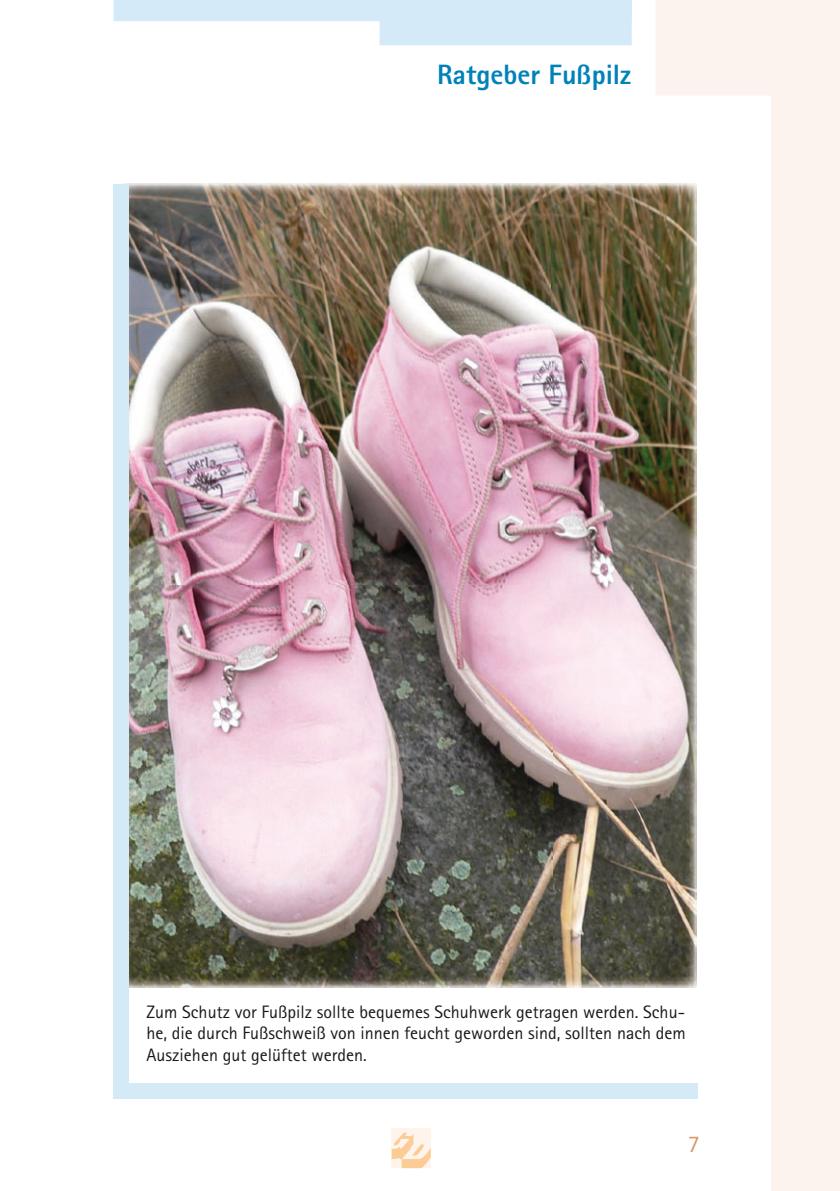
<style>
.page{position:relative;width:840px;height:1191px;background:#fff}
.page>*{position:absolute;margin:0;border:0;box-sizing:border-box;transform-origin:0 0}
.t1{font:800 28px "Agfa Rotis Sans Serif";color:#0082b9}
.t2{font:24px "Agfa Rotis Sans Serif";color:#da9a6a}
.t3{font:18px/21.6px "Agfa Rotis Sans Serif";color:#1a171c;text-align:justify}
</style>
<div class="page">
<svg style="left:113px;top:0;width:518px;height:45px"></svg>
<div style="left:772px;top:0;width:67px;height:1191px;background:#fdf3ee"></div>
<hr style="left:771px;top:0;width:2px;height:1191px;background:#fdf3ee">
<div style="left:656px;top:0;width:115px;height:95px;background:#fdf3ee"></div>
<div style="left:391px;top:1128px;width:40px;height:40px;background:#fef4ec"></div>
<svg style="left:391px;top:1132px;width:39px;height:36px"></svg>
<img style="left:123px;top:183px;width:573px;height:804px">
<div style="left:113px;top:1083px;width:584px;height:15px;background:#d4eaf7"></div>
<div style="left:113px;top:184px;width:16px;height:910px;background:#d4eaf7"></div>
<h1 class="t1" style="left:437px;top:56px;width:195px">Ratgeber Fußpilz</h1>
<p class="t3" style="left:146px;top:1000px;width:540px">Zum Schutz vor Fußpilz sollte bequemes Schuhwerk getragen werden. Schu&shy;he, die durch Fußschweiß von innen feucht geworden sind, sollten nach dem Ausziehen gut gelüftet werden.</p>
<h2 class="t2" style="left:687px;top:1129px;width:13px">7</h2>
</div>
